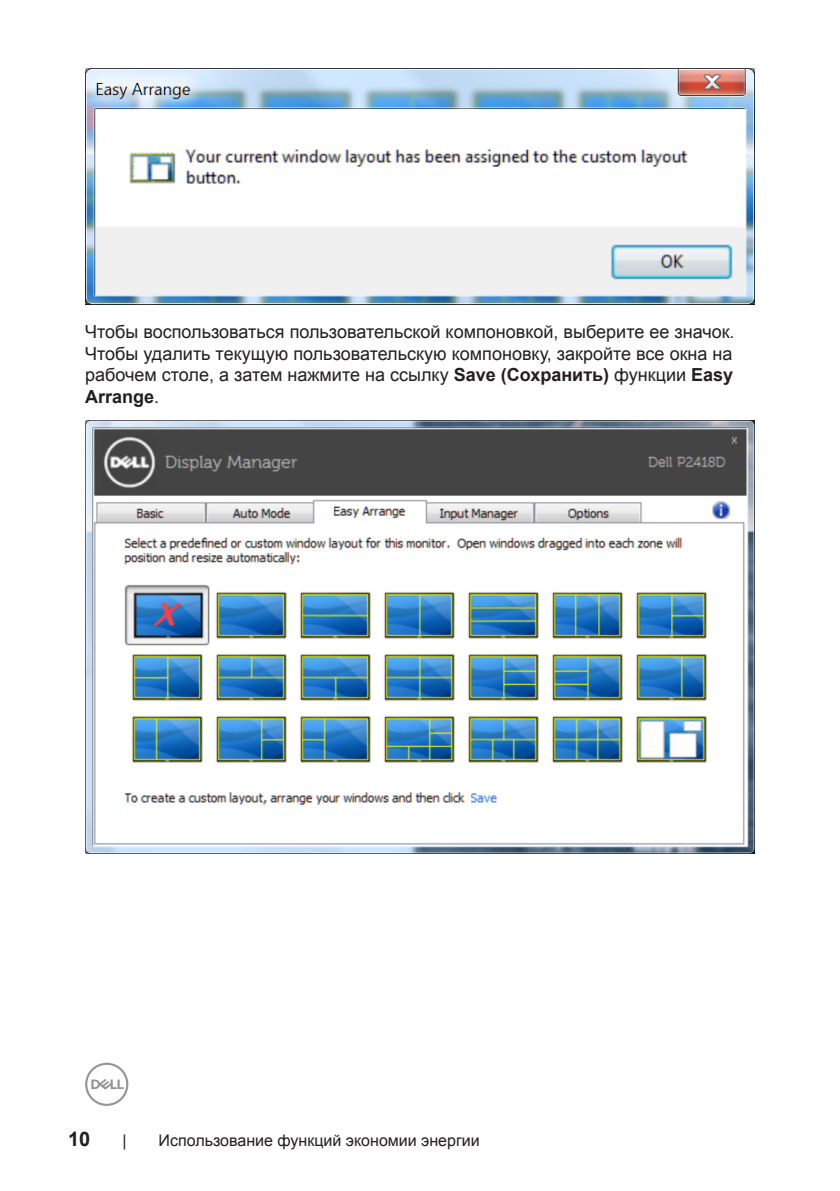
<style>
.page{position:relative;width:840px;height:1191px;background:#fff}
.page>*{position:absolute;margin:0;border:0;box-sizing:border-box;transform-origin:0 0}
.t1{font:700 20px "Arial";color:#231f20}
.text{font:18px/21.6px "Arial";color:#231f20;text-align:justify}
.t2{font:16px "Arial";color:#231f20}
.s1{font-weight:700}
</style>
<div class="page">
<svg style="left:85px;top:1062px;width:43px;height:44px"></svg>
<img style="left:85px;top:68px;width:669px;height:236px">
<img style="left:85px;top:420px;width:669px;height:433px">
<p class="text" style="left:85px;top:321px;width:650px">Чтобы воспользоваться пользовательской компоновкой, выберите ее значок.<br>Чтобы удалить текущую пользовательскую компоновку, закройте все окна на рабочем столе, а затем нажмите на ссылку <span class="s1">Save (Сохранить)</span> функции <span class="s1">Easy Arrange</span>.</p>
<p class="t1" style="left:68px;top:1125px;width:24px">10</p>
<p class="t2" style="left:122px;top:1129px;width:6px">|</p>
<p class="t2" style="left:158px;top:1129px;width:322px">Использование функций экономии энергии</p>
</div>
